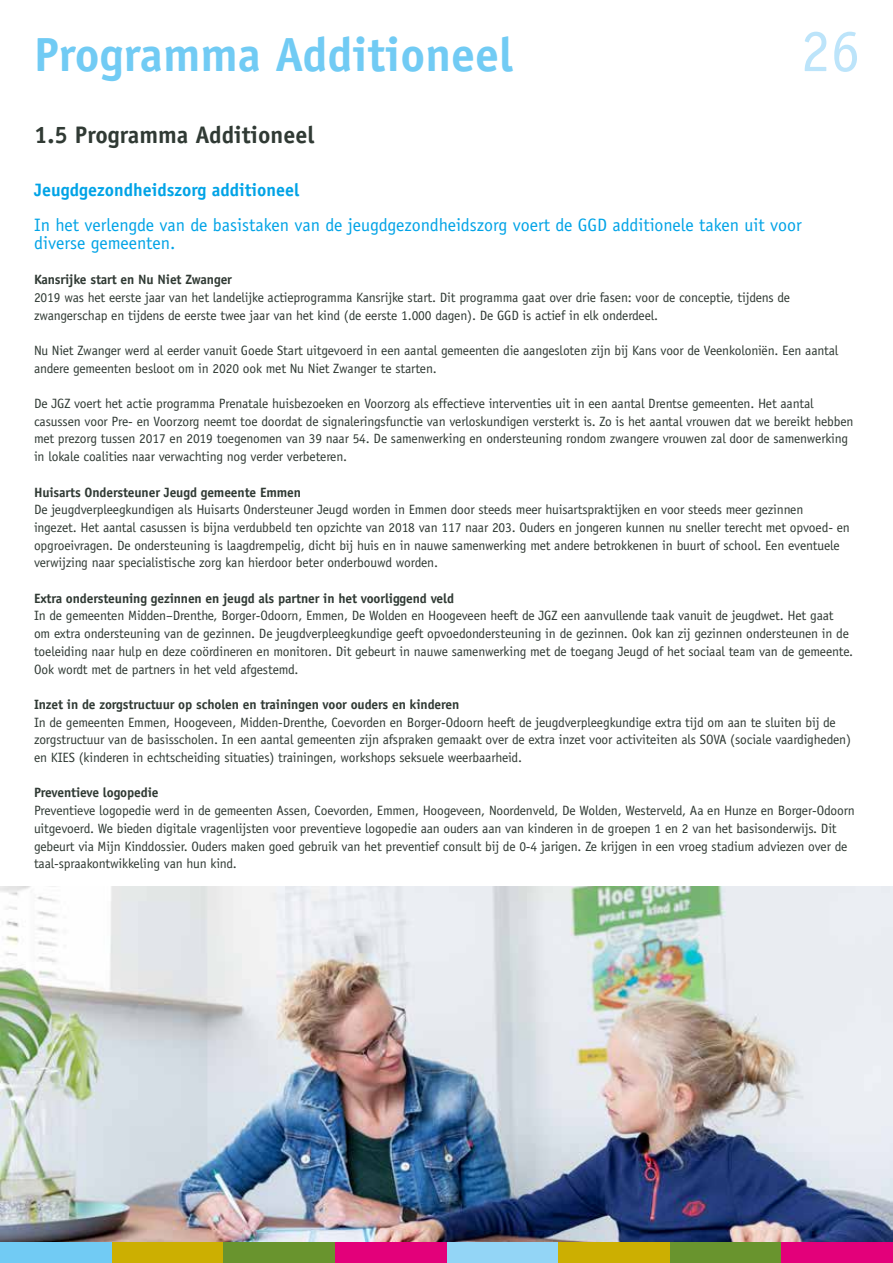
<style>
.page{position:relative;width:893px;height:1263px;background:#fff}
.page>*{position:absolute;margin:0;border:0;box-sizing:border-box;transform-origin:0 0}
.t1{font:60px "Officina Sans Std";color:#bce4fa}
.t2{font:700 48px "Officina Sans Std";color:#71cbf4}
.t3{font:700 24px "Officina Sans Std";color:#303a34}
.t4{font:18px/17.7px "Officina Sans Std";color:#00a3e6}
.t5{font:700 18px "Officina Sans Std";color:#00a3e6}
.t6{font:13.5px/17.7px "Officina Sans Std";letter-spacing:-.01em;color:#303a34}
.t7{font:700 13.5px "Officina Sans Std";letter-spacing:-.01em;color:#303a34}
</style>
<div class="page">
<div style="left:111px;top:1242px;width:112px;height:21px;background:#ccaf01"></div>
<div style="left:223px;top:1242px;width:112px;height:21px;background:#69942e"></div>
<div style="left:446px;top:1242px;width:112px;height:21px;background:#93d5f6"></div>
<div style="left:335px;top:1242px;width:111px;height:21px;background:#e3007a"></div>
<div style="left:0;top:1242px;width:112px;height:21px;background:#71cbf4"></div>
<div style="left:558px;top:1242px;width:112px;height:21px;background:#ccaf01"></div>
<div style="left:670px;top:1242px;width:111px;height:21px;background:#69942e"></div>
<div style="left:781px;top:1242px;width:112px;height:21px;background:#e3007a"></div>
<img style="left:0;top:886px;width:893px;height:356px">
<h2 class="t2" style="left:34px;top:25px;width:481px">Programma Additioneel</h2>
<h1 class="t1" style="left:800px;top:16px;width:61px">26</h1>
<h3 class="t3" style="left:34px;top:119px;width:282px">1.5 Programma Additioneel</h3>
<h3 class="t5" style="left:34px;top:178px;width:267px">Jeugdgezondheidszorg additioneel</h3>
<h3 class="t4" style="left:34px;top:216px;width:769px">In het verlengde van de basistaken van de jeugdgezondheidszorg voert de GGD additionele taken uit voor diverse gemeenten.</h3>
<p class="t7" style="left:34px;top:271px;width:200px">Kansrijke start en Nu Niet Zwanger</p>
<p class="t6" style="left:34px;top:288px;width:758px">2019 was het eerste jaar van het landelijke actieprogramma Kansrijke start. Dit programma gaat over drie fasen: voor de conceptie, tijdens de zwangerschap en tijdens de eerste twee jaar van het kind (de eerste 1.000 dagen). De GGD is actief in elk onderdeel.</p>
<p class="t6" style="left:34px;top:342px;width:806px">Nu Niet Zwanger werd al eerder vanuit Goede Start uitgevoerd in een aantal gemeenten die aangesloten zijn bij Kans voor de Veenkoloniën. Een aantal andere gemeenten besloot om in 2020 ook met Nu Niet Zwanger te starten.</p>
<p class="t6" style="left:34px;top:395px;width:821px">De JGZ voert het actie programma Prenatale huisbezoeken en Voorzorg als effectieve interventies uit in een aantal Drentse gemeenten. Het aantal casussen voor Pre- en Voorzorg neemt toe doordat de signaleringsfunctie van verloskundigen versterkt is. Zo is het aantal vrouwen dat we bereikt hebben met prezorg tussen 2017 en 2019 toegenomen van 39 naar 54. De samenwerking en ondersteuning rondom zwangere vrouwen zal door de samenwerking in lokale coalities naar verwachting nog verder verbeteren.</p>
<p class="t7" style="left:34px;top:483px;width:268px">Huisarts Ondersteuner Jeugd gemeente Emmen</p>
<p class="t6" style="left:34px;top:501px;width:817px">De jeugdverpleegkundigen als Huisarts Ondersteuner Jeugd worden in Emmen door steeds meer huisartspraktijken en voor steeds meer gezinnen<br>ingezet. Het aantal casussen is bijna verdubbeld ten opzichte van 2018 van 117 naar 203. Ouders en jongeren kunnen nu sneller terecht met opvoed- en opgroeivragen. De ondersteuning is laagdrempelig, dicht bij huis en in nauwe samenwerking met andere betrokkenen in buurt of school. Een eventuele verwijzing naar specialistische zorg kan hierdoor beter onderbouwd worden.</p>
<p class="t7" style="left:34px;top:590px;width:422px">Extra ondersteuning gezinnen en jeugd als partner in het voorliggend veld</p>
<p class="t6" style="left:34px;top:607px;width:820px">In de gemeenten Midden–Drenthe, Borger-Odoorn, Emmen, De Wolden en Hoogeveen heeft de JGZ een aanvullende taak vanuit de jeugdwet. Het gaat om extra ondersteuning van de gezinnen. De jeugdverpleegkundige geeft opvoedondersteuning in de gezinnen. Ook kan zij gezinnen ondersteunen in de toeleiding naar hulp en deze coördineren en monitoren. Dit gebeurt in nauwe samenwerking met de toegang Jeugd of het sociaal team van de gemeente.<br>Ook wordt met de partners in het veld afgestemd.</p>
<p class="t7" style="left:34px;top:696px;width:427px">Inzet in de zorgstructuur op scholen en trainingen voor ouders en kinderen</p>
<p class="t6" style="left:34px;top:713px;width:818px">In de gemeenten Emmen, Hoogeveen, Midden-Drenthe, Coevorden en Borger-Odoorn heeft de jeugdverpleegkundige extra tijd om aan te sluiten bij de zorgstructuur van de basisscholen. In een aantal gemeenten zijn afspraken gemaakt over de extra inzet voor activiteiten als SOVA (sociale vaardigheden) en KIES (kinderen in echtscheiding situaties) trainingen, workshops seksuele weerbaarheid.</p>
<p class="t7" style="left:34px;top:784px;width:126px">Preventieve logopedie</p>
<p class="t6" style="left:34px;top:802px;width:822px">Preventieve logopedie werd in de gemeenten Assen, Coevorden, Emmen, Hoogeveen, Noordenveld, De Wolden, Westerveld, Aa en Hunze en Borger-Odoorn uitgevoerd. We bieden digitale vragenlijsten voor preventieve logopedie aan ouders aan van kinderen in de groepen 1 en 2 van het basisonderwijs. Dit gebeurt via Mijn Kinddossier. Ouders maken goed gebruik van het preventief consult bij de 0-4 jarigen. Ze krijgen in een vroeg stadium adviezen over de taal-spraakontwikkeling van hun kind.</p>
</div>
